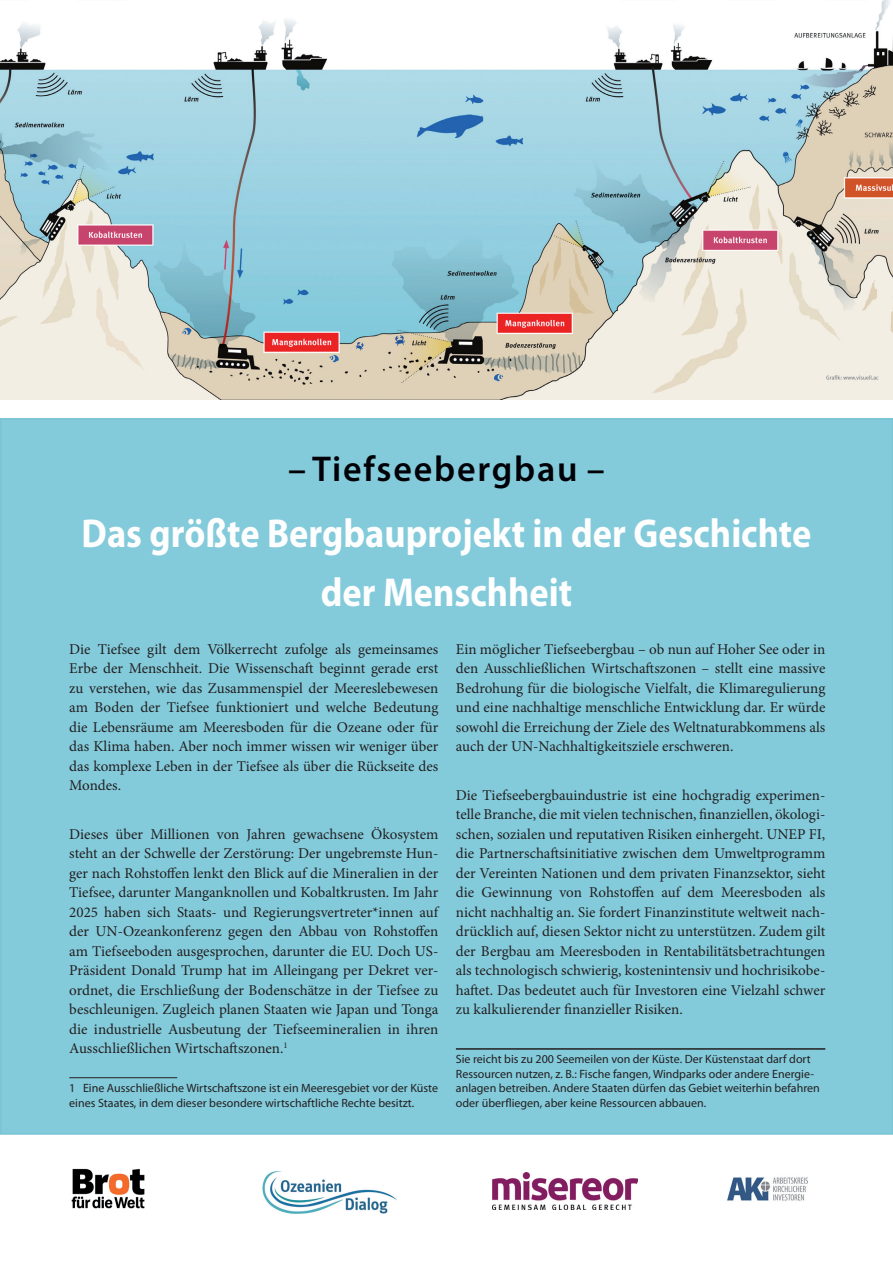
<style>
.page{position:relative;width:893px;height:1263px;background:#fff}
.page>*{position:absolute;margin:0;border:0;box-sizing:border-box;transform-origin:0 0}
.t1{font:700 40.5px/58.5px "Myriad Pro";color:#fefefe;text-align:center;scale:.9 1}
.t2{font:600 36px "Myriad Pro";letter-spacing:.05em;color:#000106}
.t3{font:15px/19.5px "Minion Pro";color:#231f20;text-align:justify}
.t4{font:12px/14.4px "Myriad Pro";color:#231f20}
</style>
<div class="page">
<div style="left:1px;top:419px;width:892px;height:715px;background:#83cbdb"></div>
<img style="left:1px;top:0;width:892px;height:400px">
<hr style="left:69px;top:1077px;width:108px;height:1px;background:#231f20">
<hr style="left:456px;top:1048px;width:369px;height:2px;background:#231f20">
<img style="left:71px;top:1168px;width:74px;height:41px">
<img style="left:262px;top:1171px;width:135px;height:43px">
<img style="left:492px;top:1172px;width:145px;height:37px">
<img style="left:727px;top:1177px;width:81px;height:24px">
<h2 class="t2" style="left:288px;top:446px;width:318px">– Tiefseebergbau –</h2>
<h1 class="t1" style="left:82px;top:503px;width:812px">Das größte Bergbauprojekt in der Geschichte der Menschheit</h1>
<p class="t3" style="left:69px;top:639px;width:371px">Die Tiefsee gilt dem Völkerrecht zufolge als gemeinsames Erbe der Menschheit. Die Wissenschaft beginnt gerade erst zu verstehen, wie das Zusammenspiel der Meereslebewesen am Boden der Tiefsee funktioniert und welche Bedeutung die Lebensräume am Meeresboden für die Ozeane oder für das Klima haben. Aber noch immer wissen wir weniger über das komplexe Leben in der Tiefsee als über die Rückseite des Mondes.</p>
<p class="t3" style="left:69px;top:824px;width:371px">Dieses über Millionen von Jahren gewachsene Ökosystem steht an der Schwelle der Zerstörung: Der ungebremste Hun&shy;ger nach Rohstoffen lenkt den Blick auf die Mineralien in der Tiefsee, darunter Manganknollen und Kobaltkrusten. Im Jahr 2025 haben sich Staats- und Regierungsvertreter*innen auf der UN-Ozeankonferenz gegen den Abbau von Rohstoffen am Tiefseeboden ausgesprochen, darunter die EU. Doch US-Präsident Donald Trump hat im Alleingang per Dekret ver&shy;ordnet, die Erschließung der Bodenschätze in der Tiefsee zu beschleunigen. Zugleich planen Staaten wie Japan und Tonga die industrielle Ausbeutung der Tiefseemineralien in ihren Ausschließlichen Wirtschaftszonen.<sup>1</sup></p>
<p class="t4" style="left:69px;top:1081px;width:370px">1 Eine Ausschließliche Wirtschaftszone ist ein Meeresgebiet vor der Küste eines Staates, in dem dieser besondere wirtschaftliche Rechte besitzt.</p>
<p class="t3" style="left:456px;top:639px;width:371px">Ein möglicher Tiefseebergbau – ob nun auf Hoher See oder in den Ausschließlichen Wirtschaftszonen – stellt eine massive Bedrohung für die biologische Vielfalt, die Klimaregulierung und eine nachhaltige menschliche Entwicklung dar. Er würde sowohl die Erreichung der Ziele des Weltnaturabkommens als auch der UN-Nachhaltigkeitsziele erschweren.</p>
<p class="t3" style="left:456px;top:785px;width:371px">Die Tiefseebergbauindustrie ist eine hochgradig experimen&shy;telle Branche, die mit vielen technischen, finanziellen, ökologi&shy;schen, sozialen und reputativen Risiken einhergeht. UNEP FI, die Partnerschaftsinitiative zwischen dem Umweltprogramm der Vereinten Nationen und dem privaten Finanzsektor, sieht die Gewinnung von Rohstoffen auf dem Meeresboden als nicht nachhaltig an. Sie fordert Finanzinstitute weltweit nach&shy;drücklich auf, diesen Sektor nicht zu unterstützen. Zudem gilt der Bergbau am Meeresboden in Rentabilitätsbetrachtungen als technologisch schwierig, kostenintensiv und hochrisikobe&shy;haftet. Das bedeutet auch für Investoren eine Vielzahl schwer zu kalkulierender finanzieller Risiken.</p>
<p class="t4" style="left:456px;top:1052px;width:365px">Sie reicht bis zu 200 Seemeilen von der Küste. Der Küstenstaat darf dort Ressourcen nutzen, z. B.: Fische fangen, Windparks oder andere Energie&shy;anlagen betreiben. Andere Staaten dürfen das Gebiet weiterhin befahren oder überfliegen, aber keine Ressourcen abbauen.</p>
</div>
